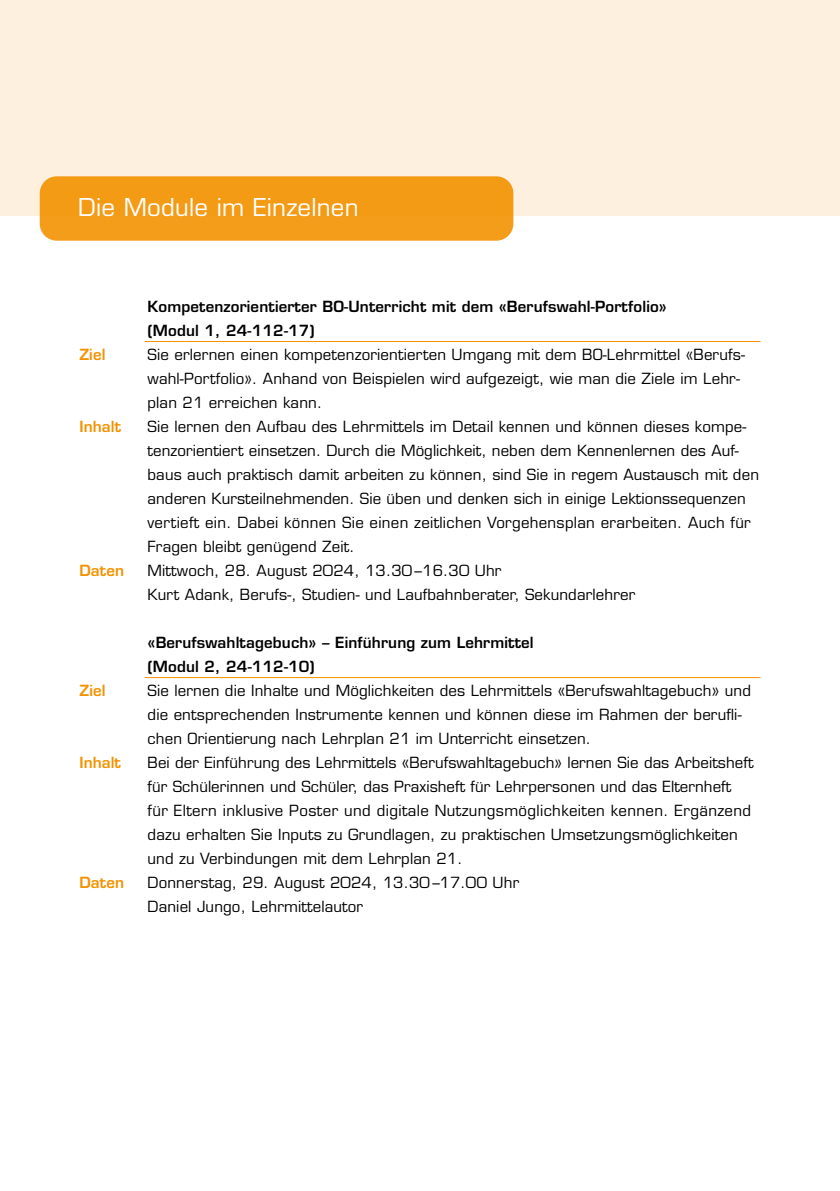
<style>
.page{position:relative;width:840px;height:1191px;background:#fff}
.page>*{position:absolute;margin:0;border:0;box-sizing:border-box;transform-origin:0 0}
.t1{font:24px "Eurostile LT";letter-spacing:.01em;color:#fff}
.t2{font:15px/24px "Eurostile LT";letter-spacing:.01em;color:#000}
.t3{font:600 15px/24px "Eurostile LT";letter-spacing:.01em;color:#000}
.t4{font:600 15px "Eurostile LT";letter-spacing:.01em;color:#f39200}
</style>
<div class="page">
<div style="left:0;top:0;width:839px;height:216px;background:#fef0de"></div>
<hr style="left:145px;top:341px;width:615px;height:1px;background:#f39200">
<hr style="left:145px;top:677px;width:615px;height:1px;background:#f39200">
<div style="left:40px;top:176px;width:473px;height:65px;background:#f49b16;border-radius:17px"></div>
<h1 class="t1" style="left:78px;top:193px;width:282px">Die Module im Einzelnen</h1>
<p class="t3" style="left:147px;top:294px;width:520px">Kompetenzorientierter BO-Unterricht mit dem «Berufswahl-Portfolio» (Modul 1, 24-112-17)</p>
<p class="t4" style="left:79px;top:345px;width:28px">Ziel</p>
<p class="t2" style="left:147px;top:343px;width:598px">Sie erlernen einen kompetenzorientierten Umgang mit dem BO-Lehrmittel «Berufs&shy;wahl-Portfolio». Anhand von Beispielen wird aufgezeigt, wie man die Ziele im Lehr&shy;plan 21 erreichen kann.</p>
<p class="t4" style="left:79px;top:417px;width:43px">Inhalt</p>
<p class="t2" style="left:147px;top:415px;width:612px">Sie lernen den Aufbau des Lehrmittels im Detail kennen und können dieses kompe&shy;tenzorientiert einsetzen. Durch die Möglichkeit, neben dem Kennenlernen des Auf&shy;baus auch praktisch damit arbeiten zu können, sind Sie in regem Austausch mit den anderen Kursteilnehmenden. Sie üben und denken sich in einige Lektionssequenzen vertieft ein. Dabei können Sie einen zeitlichen Vorgehensplan erarbeiten. Auch für Fragen bleibt genügend Zeit.</p>
<p class="t4" style="left:79px;top:561px;width:46px">Daten</p>
<p class="t2" style="left:147px;top:559px;width:489px">Mittwoch, 28. August 2024, 13.30–16.30 Uhr<br>Kurt Adank, Berufs-, Studien- und Laufbahnberater, Sekundarlehrer</p>
<p class="t3" style="left:147px;top:630px;width:387px">«Berufswahltagebuch» – Einführung zum Lehrmittel (Modul 2, 24-112-10)</p>
<p class="t4" style="left:79px;top:681px;width:28px">Ziel</p>
<p class="t2" style="left:147px;top:679px;width:604px">Sie lernen die Inhalte und Möglichkeiten des Lehrmittels «Berufswahltagebuch» und die entsprechenden Instrumente kennen und können diese im Rahmen der berufli&shy;chen Orientierung nach Lehrplan 21 im Unterricht einsetzen.</p>
<p class="t4" style="left:79px;top:753px;width:43px">Inhalt</p>
<p class="t2" style="left:147px;top:751px;width:607px">Bei der Einführung des Lehrmittels «Berufswahltagebuch» lernen Sie das Arbeitsheft für Schülerinnen und Schüler, das Praxisheft für Lehrpersonen und das Elternheft für Eltern inklusive Poster und digitale Nutzungsmöglichkeiten kennen. Ergänzend dazu erhalten Sie Inputs zu Grundlagen, zu praktischen Umsetzungsmöglichkeiten und zu Verbindungen mit dem Lehrplan 21.</p>
<p class="t4" style="left:79px;top:873px;width:46px">Daten</p>
<p class="t2" style="left:147px;top:871px;width:373px">Donnerstag, 29. August 2024, 13.30 –17.00 Uhr<br>Daniel Jungo, Lehrmittelautor</p>
</div>
